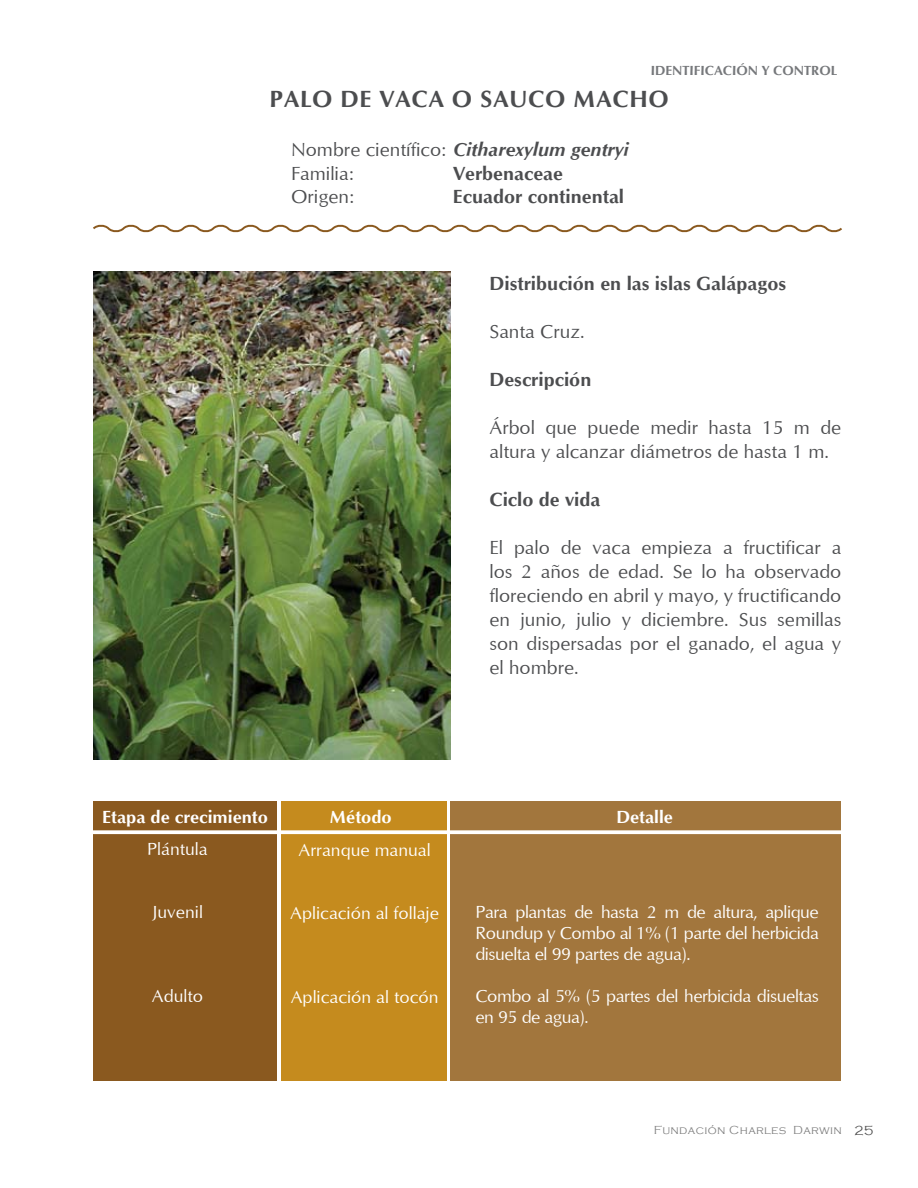
<style>
.page{position:relative;width:918px;height:1188px;background:#fff}
.page>*{position:absolute;margin:0;border:0;box-sizing:border-box;transform-origin:0 0}
.t1{font:700 24px "Optimum";color:#4c4d4f}
.t2{font:19.5px/24px "Optimum";color:#4c4d4f}
.t3{font:700 19.5px "Optimum";color:#4c4d4f}
.t4{font:18px/21px "Optimum";letter-spacing:-.025em;color:#fff;text-align:justify}
.t5{font:18px "Optimum";color:#fff}
.t6{font:700 18px "Optimum";color:#fff}
.t7{font:700 13.5px "Optimum";color:#76787b}
.t8{font:300 12px "Copperplate Gothic";letter-spacing:.03em;color:#808080}
.s1{font-weight:700;font-style:italic}
.s2{font-weight:700}
.s3{font-size:13.5px;color:#4d4d4d}
</style>
<div class="page">
<svg style="left:93px;top:224px;width:749px;height:9px"></svg>
<div style="left:451px;top:801px;width:390px;height:280px;background:#a2763d"></div>
<div style="left:281px;top:801px;width:165px;height:280px;background:#c58b1e"></div>
<div style="left:93px;top:801px;width:183px;height:280px;background:#8a591f"></div>
<svg style="left:93px;top:830px;width:748px;height:4px;background:#f7f2ec"></svg>
<img style="left:94px;top:272px;width:356px;height:487px">
<p class="t7" style="left:651px;top:63px;width:14px">IDENT</p>
<p class="t7" style="left:689px;top:63px;width:26px">IFICAC</p>
<p class="t7" style="left:732px;top:63px;width:52px">IÓN YCONT</p>
<p class="t7" style="left:811px;top:63px;width:18px">ROL</p>
<p class="t1" style="left:269px;top:85px;width:17px">PALO</p>
<p class="t1" style="left:341px;top:85px;width:72px">DE VACA</p>
<p class="t1" style="left:452px;top:85px;width:46px">O SAUCO</p>
<p class="t1" style="left:573px;top:85px;width:95px">MACHO</p>
<p class="t2" style="left:291px;top:137px;width:340px;line-height:23.4px">Nombre científico: <span class="s1">Citharexylum gentryi<br></span>Familia:</p>
<p class="t3" style="left:453px;top:162px;width:112px">Verbenaceae</p>
<p class="t2" style="left:291px;top:184px;width:104px">Origen: <span class="s2">E</span></p>
<p class="t3" style="left:463px;top:185px;width:163px">cuador continental</p>
<p class="t3" style="left:489px;top:273px;width:298px">Distribución en las islas Galápagos</p>
<p class="t2" style="left:489px;top:319px;width:97px">Santa Cruz.</p>
<p class="t3" style="left:489px;top:369px;width:103px">Descripción</p>
<p class="t2" style="left:489px;top:415px;width:353px">Árbol que puede medir hasta 15 m de altura y alcanzar diámetros de hasta 1 m.</p>
<p class="t3" style="left:489px;top:489px;width:113px">Ciclo de vida</p>
<p class="t2" style="left:489px;top:535px;width:353px;text-align:justify">El palo de vaca empieza a fructificar a los 2 años de edad. Se lo ha observado floreciendo en abril y mayo, y fructificando en junio, julio y diciembre. Sus semillas son dispersadas por el ganado, el agua y el hombre.</p>
<p class="t6" style="left:102px;top:806px;width:167px">Etapa de crecimiento</p>
<p class="t6" style="left:330px;top:806px;width:64px">Método</p>
<p class="t6" style="left:616px;top:806px;width:58px">Detalle</p>
<p class="t5" style="left:147px;top:838px;width:62px">Plántula</p>
<p class="t5" style="left:299px;top:838px;width:134px">Arranque manual</p>
<p class="t4" style="left:152px;top:901px;width:52px">Juvenil</p>
<p class="t4" style="left:152px;top:985px;width:53px">Adulto</p>
<p class="t5" style="left:290px;top:901px;width:150px">Aplicación al follaje</p>
<p class="t5" style="left:291px;top:985px;width:149px">Aplicación al tocón</p>
<p class="t4" style="left:475px;top:900px;width:345px">Para plantas de hasta 2 m de altura, aplique Roundup y Combo al 1% (1 parte del herbicida disuelta el 99 partes de agua).</p>
<p class="t4" style="left:475px;top:984px;width:345px">Combo al 5% (5 partes del herbicida disueltas en 95 de agua).</p>
<p class="t8" style="left:654px;top:1124px;width:211px">Fundación Charles Darwin <span class="s3">25</span></p>
</div>
